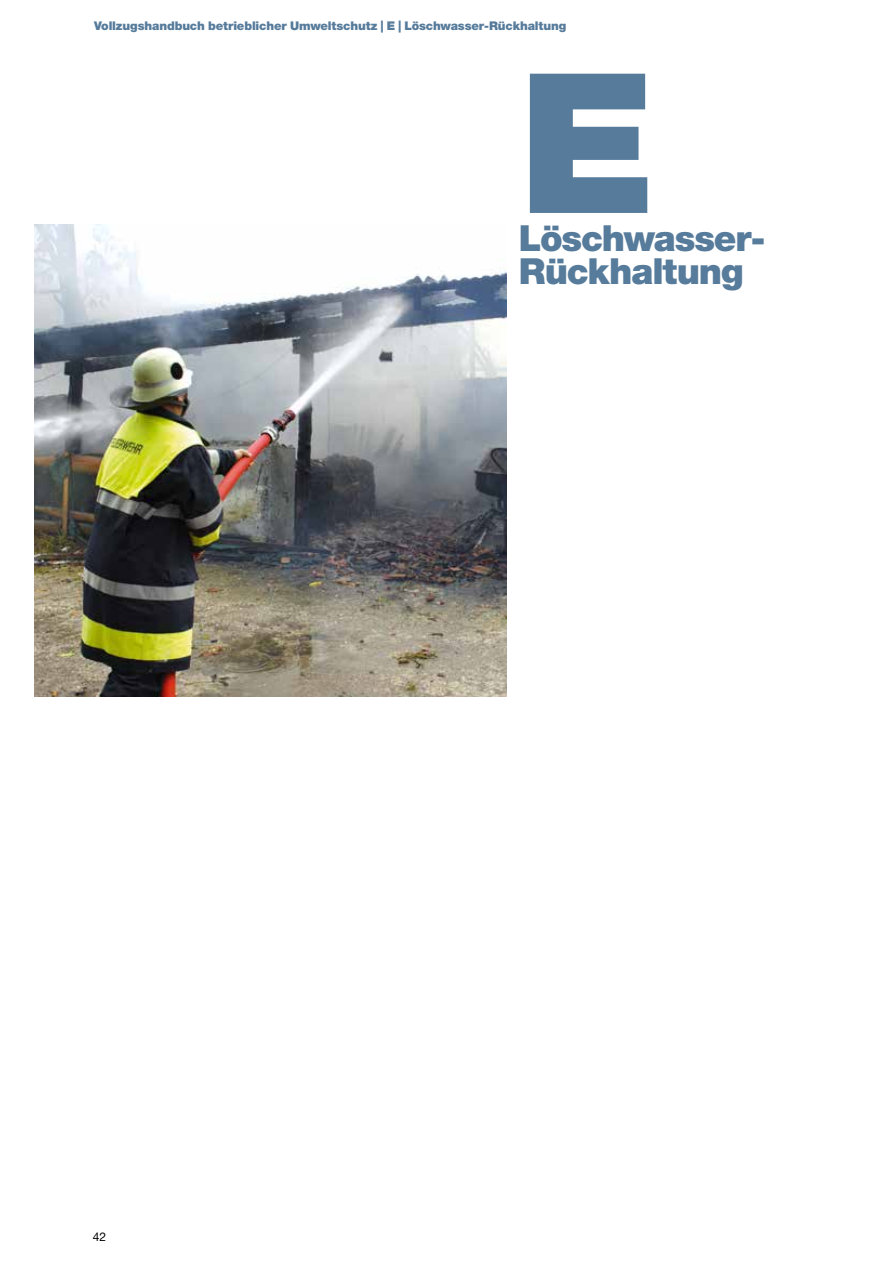
<style>
.page{position:relative;width:893px;height:1263px;background:#fff}
.page>*{position:absolute;margin:0;border:0;box-sizing:border-box;transform-origin:0 0}
.t1{font:900 195px "Helvetica Neue LT Std";color:#567b9b}
.t2{font:900 36px/33px "Helvetica Neue LT Std";letter-spacing:-.03em;color:#567b9b}
.t3{font:900 12px "Helvetica Neue LT Std";letter-spacing:-.01em;color:#567b9b}
.t4{font:12px "Helvetica Neue LT Std";color:#000}
</style>
<div class="page">
<img style="left:34px;top:225px;width:472px;height:472px">
<p class="t3" style="left:94px;top:18px;width:474px">Vollzugshandbuch betrieblicher Umweltschutz | E | Löschwasser-Rückhaltung</p>
<p class="t4" style="left:93px;top:1230px;width:15px">42</p>
<h1 class="t1" style="left:519px;top:27px;width:139px">E</h1>
<h2 class="t2" style="left:519px;top:222px;width:248px">Löschwasser-<br>Rückhaltung</h2>
</div>
